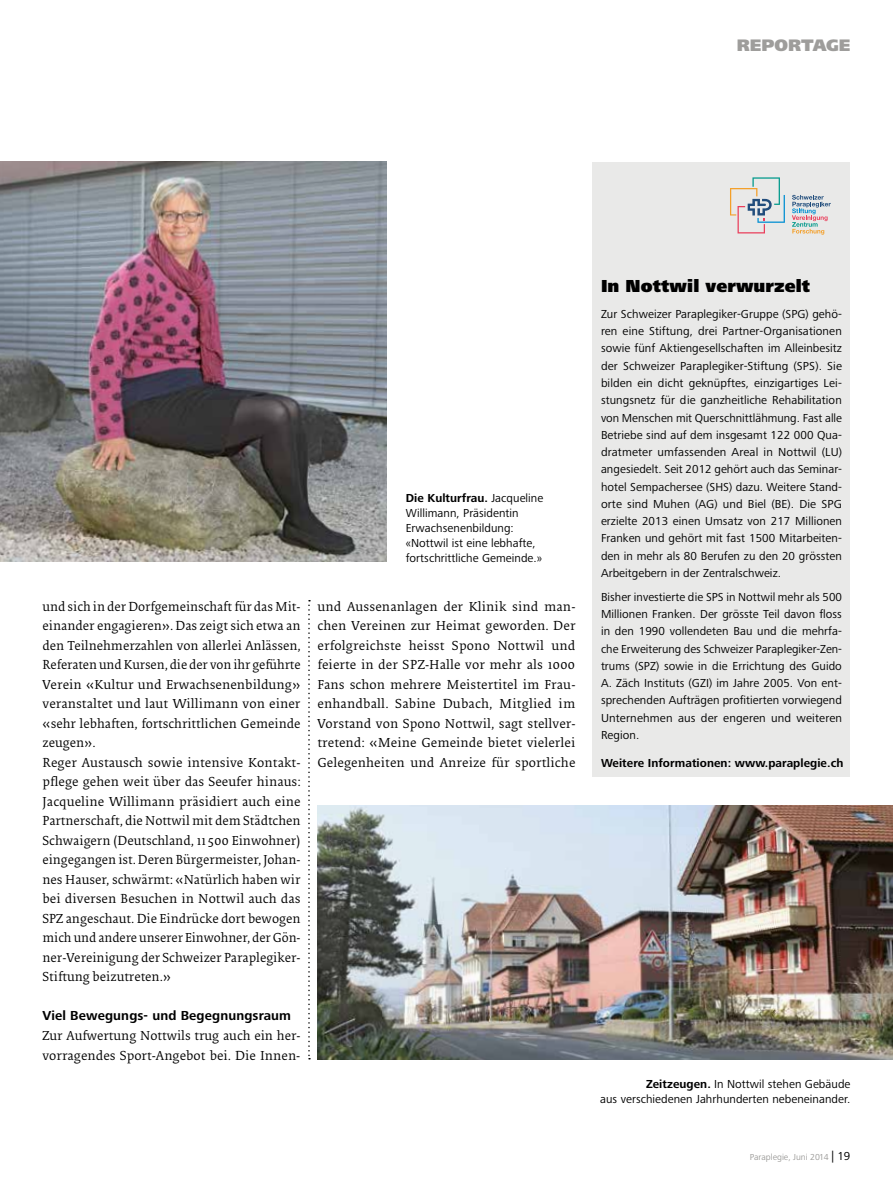
<style>
.page{position:relative;width:893px;height:1200px;background:#fff}
.page>*{position:absolute;margin:0;border:0;box-sizing:border-box;transform-origin:0 0}
.t1{font:900 18px "Frutiger Next Pro";letter-spacing:.005em;color:#000}
.t2{font:900 17.25px "Frutiger Next Pro";color:#9e9d9b}
.t3{font:13.5px/19.5px "Collis";color:#000}
.t4{font:700 13.5px "Frutiger Next Pro";letter-spacing:.01em;color:#000}
.t5{font:12px/17.2px "Frutiger Next Pro";letter-spacing:.005em;color:#000;text-align:justify}
.t6{font:700 12px "Frutiger Next Pro";letter-spacing:.005em;color:#000}
.t7{font:9px "Frutiger Next Pro";color:#9e9d9b}
.s1{font-weight:700}
.s2{font-size:12px;color:#000}
</style>
<div class="page">
<svg style="left:308px;top:600px;width:2px;height:459px"></svg>
<img style="left:0;top:162px;width:386px;height:399px">
<img style="left:317px;top:805px;width:576px;height:254px">
<div style="left:592px;top:162px;width:258px;height:614px;background:#e9e9e8"></div>
<svg style="left:730px;top:177px;width:55px;height:56px"></svg>
<svg style="left:792px;top:195px;width:39px;height:40px"></svg>
<h2 class="t2" style="left:737px;top:35px;width:115px">REPORTAGE</h2>
<p class="t3" style="left:43px;top:597px;width:260px">und sich in der Dorfgemeinschaft für das Mit&shy;einander engagieren». Das zeigt sich etwa an den Teilnehmerzahlen von allerlei Anlässen, Referaten und Kursen, die der von ihr geführte Verein «Kultur und Erwachsenenbildung» veranstaltet und laut Willimann von einer «sehr lebhaften, fortschrittlichen Gemeinde zeugen».<br>Reger Austausch sowie intensive Kontakt&shy;pflege gehen weit über das Seeufer hinaus:<br>Jacqueline Willimann präsidiert auch eine Partnerschaft, die Nottwil mit dem Städtchen Schwaigern (Deutschland, 11500 Einwohner) eingegangen ist. Deren Bürgermeister, Johan&shy;nes Hauser, schwärmt: «Natürlich haben wir bei diversen Besuchen in Nottwil auch das SPZ angeschaut. Die Eindrücke dort bewogen mich und andere unserer Einwohner, der Gön&shy;ner-Vereinigung der Schweizer Paraplegiker-Stiftung beizutreten.»</p>
<p class="t4" style="left:43px;top:1007px;width:250px">Viel Bewegungs- und Begegnungsraum</p>
<p class="t3" style="left:43px;top:1026px;width:259px">Zur Aufwertung Nottwils trug auch ein her&shy;vorragendes Sport-Angebot bei. Die Innen-</p>
<p class="t5" style="left:406px;top:490px;width:139px;line-height:15px;text-align:left"><span class="s1">Die Kulturfrau.</span> Jacqueline<br>Willimann, Präsidentin<br>Erwachsenenbildung: «Nottwil ist eine lebhafte, fortschrittliche Gemeinde.»</p>
<p class="t3" style="left:317px;top:597px;width:259px;text-align:justify">und Aussenanlagen der Klinik sind man&shy;chen Vereinen zur Heimat geworden. Der erfolgreichste heisst Spono Nottwil und feierte in der SPZ-Halle vor mehr als 1000<br>Fans schon mehrere Meistertitel im Frau&shy;enhandball. Sabine Dubach, Mitglied im Vorstand von Spono Nottwil, sagt stellver&shy;tretend: «Meine Gemeinde bietet vielerlei Gelegenheiten und Anreize für sportliche</p>
<h1 class="t1" style="left:601px;top:275px;width:211px">In Nottwil verwurzelt</h1>
<p class="t5" style="left:601px;top:305px;width:243px">Zur Schweizer Paraplegiker-Gruppe (SPG) gehö&shy;ren eine Stiftung, drei Partner-Organisationen sowie fünf Aktiengesellschaften im Alleinbesitz der Schweizer Paraplegiker-Stiftung (SPS). Sie bilden ein dicht geknüpftes, einzigartiges Lei&shy;stungsnetz für die ganzheitliche Rehabilitation von Menschen mit Querschnittlähmung. Fast alle Betriebe sind auf dem insgesamt 122 000 Qua&shy;dratmeter umfassenden Areal in Nottwil (LU) angesiedelt. Seit 2012 gehört auch das Seminar&shy;hotel Sempachersee (SHS) dazu. Weitere Stand&shy;orte sind Muhen (AG) und Biel (BE). Die SPG erzielte 2013 einen Umsatz von 217 Millionen Franken und gehört mit fast 1500 Mitarbeiten&shy;den in mehr als 80 Berufen zu den 20 grössten Arbeitgebern in der Zentralschweiz.</p>
<p class="t5" style="left:601px;top:588px;width:243px">Bisher investierte die SPS in Nottwil mehr als 500<br>Millionen Franken. Der grösste Teil davon floss in den 1990 vollendeten Bau und die mehrfa&shy;che Erweiterung des Schweizer Paraplegiker-Zen&shy;trums (SPZ) sowie in die Errichtung des Guido A. Zäch Instituts (GZI) im Jahre 2005. Von ent&shy;sprechenden Aufträgen profitierten vorwiegend Unternehmen aus der engeren und weiteren Region.</p>
<p class="t6" style="left:601px;top:755px;width:244px">Weitere Informationen: www.paraplegie.ch</p>
<p class="t5" style="left:600px;top:1075px;width:252px;line-height:15px;text-align:right"><span class="s1">Zeitzeugen.</span> In Nottwil stehen Gebäude<br>aus verschiedenen Jahrhunderten nebeneinander.</p>
<p class="t7" style="left:750px;top:1151px;width:102px">Paraplegie, Juni 2014 <span class="s2">| 19</span></p>
</div>
